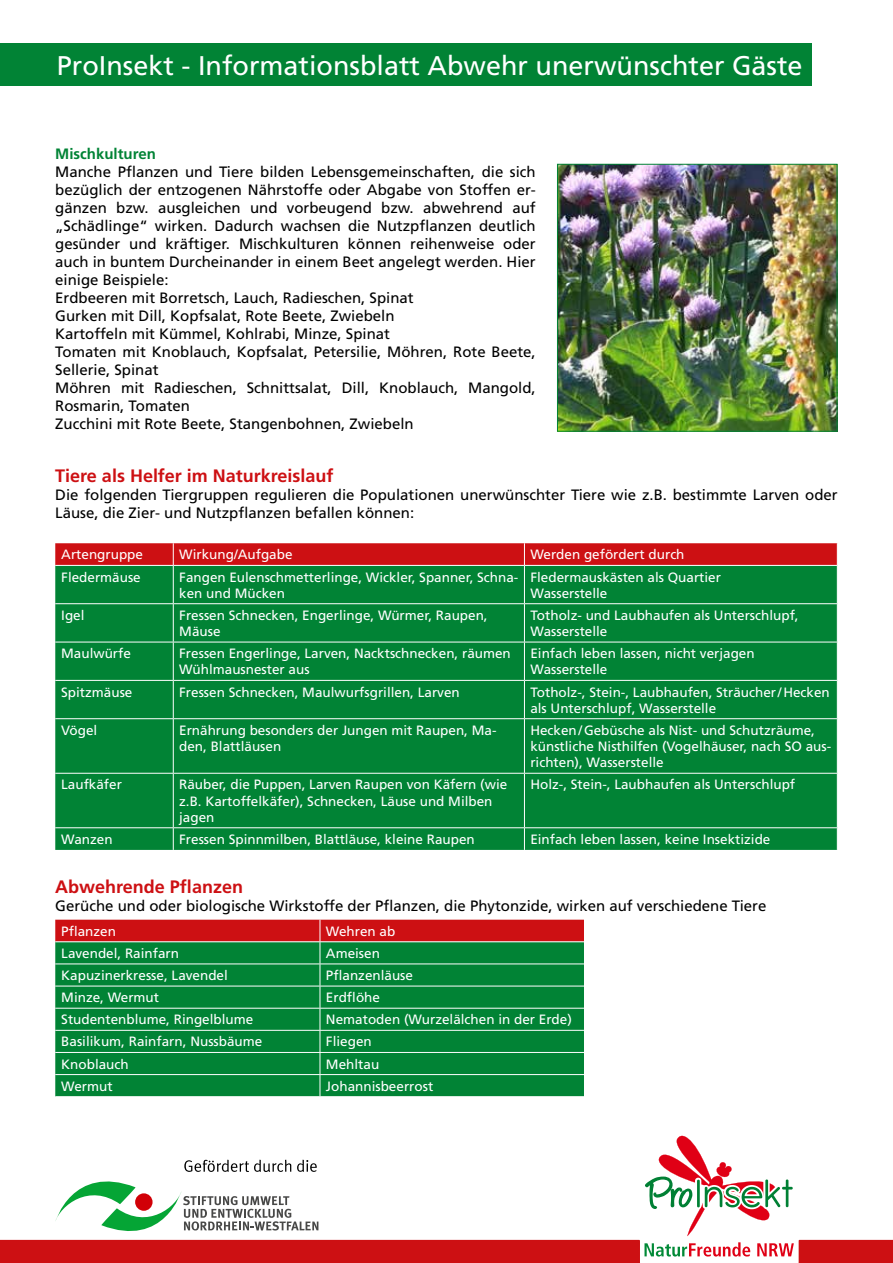
<style>
.page{position:relative;width:893px;height:1263px;background:#fff}
.page>*{position:absolute;margin:0;border:0;box-sizing:border-box;transform-origin:0 0}
.t1{font:27px "Frutiger LT Pro";color:#fff}
.t2{font:700 18px "Frutiger LT Pro";color:#cd1013}
.t3{font:15px/18px "Frutiger LT Pro";color:#000}
.t4{font:700 15px "Frutiger LT Pro";color:#018335}
.t5{font:13.5px/16.2px "Frutiger LT Pro";color:#fff}
</style>
<div class="page">
<svg style="left:0;top:1135px;width:893px;height:128px"></svg>
<div style="left:55px;top:566px;width:782px;height:284px;background:#018335"></div>
<svg style="left:837px;top:828px;width:1px;height:22px"></svg>
<svg style="left:55px;top:543px;width:783px;height:22px;background:#ce1417"></svg>
<hr style="left:173px;top:566px;width:1px;height:37px;background:#fff">
<hr style="left:524px;top:566px;width:1px;height:37px;background:#fff">
<hr style="left:55px;top:603px;width:118px;height:1px;background:#fff">
<hr style="left:173px;top:603px;width:351px;height:1px;background:#fff">
<hr style="left:173px;top:604px;width:1px;height:38px;background:#fff">
<hr style="left:524px;top:603px;width:314px;height:1px;background:#fff">
<hr style="left:524px;top:604px;width:1px;height:38px;background:#fff">
<hr style="left:55px;top:642px;width:118px;height:1px;background:#fff">
<hr style="left:173px;top:642px;width:351px;height:1px;background:#fff">
<hr style="left:173px;top:642px;width:1px;height:38px;background:#fff">
<hr style="left:524px;top:642px;width:314px;height:1px;background:#fff">
<hr style="left:524px;top:642px;width:1px;height:38px;background:#fff">
<hr style="left:55px;top:680px;width:118px;height:1px;background:#fff">
<hr style="left:173px;top:680px;width:351px;height:1px;background:#fff">
<hr style="left:173px;top:681px;width:1px;height:37px;background:#fff">
<hr style="left:524px;top:680px;width:314px;height:1px;background:#fff">
<hr style="left:524px;top:681px;width:1px;height:37px;background:#fff">
<hr style="left:55px;top:718px;width:118px;height:1px;background:#fff">
<hr style="left:173px;top:718px;width:351px;height:1px;background:#fff">
<hr style="left:173px;top:719px;width:1px;height:54px;background:#fff">
<hr style="left:524px;top:718px;width:314px;height:1px;background:#fff">
<hr style="left:524px;top:719px;width:1px;height:54px;background:#fff">
<hr style="left:55px;top:773px;width:118px;height:1px;background:#fff">
<hr style="left:173px;top:773px;width:351px;height:1px;background:#fff">
<hr style="left:173px;top:774px;width:1px;height:53px;background:#fff">
<hr style="left:524px;top:773px;width:314px;height:1px;background:#fff">
<hr style="left:524px;top:774px;width:1px;height:53px;background:#fff">
<hr style="left:55px;top:827px;width:118px;height:1px;background:#fff">
<hr style="left:173px;top:827px;width:351px;height:1px;background:#fff">
<svg style="left:173px;top:828px;width:1px;height:22px"></svg>
<hr style="left:524px;top:827px;width:314px;height:1px;background:#fff">
<svg style="left:524px;top:828px;width:1px;height:22px"></svg>
<svg style="left:55px;top:920px;width:529px;height:176px;background:#267b3b"></svg>
<img style="left:559px;top:166px;width:276px;height:264px">
<div style="left:557px;top:164px;width:280px;height:268px;border:1px solid #018335"></div>
<div style="left:0;top:43px;width:811px;height:43px;background:#018335"></div>
<h1 class="t1" style="left:57px;top:49px;width:747px">ProInsekt - Informationsblatt Abwehr unerwünschter Gäste</h1>
<p class="t4" style="left:55px;top:145px;width:102px">Mischkulturen</p>
<p class="t3" style="left:55px;top:163px;width:482px">Manche Pflanzen und Tiere bilden Lebensgemeinschaften, die sich bezüglich der entzogenen Nährstoffe oder Abgabe von Stoffen er&shy;gänzen bzw. ausgleichen und vorbeugend bzw. abwehrend auf „Schädlinge“ wirken. Dadurch wachsen die Nutzpflanzen deutlich gesünder und kräftiger. Mischkulturen können reihenweise oder auch in buntem Durcheinander in einem Beet angelegt werden. Hier einige Beispiele:<br>Erdbeeren mit Borretsch, Lauch, Radieschen, Spinat<br>Gurken mit Dill, Kopfsalat, Rote Beete, Zwiebeln<br>Kartoffeln mit Kümmel, Kohlrabi, Minze, Spinat<br>Tomaten mit Knoblauch, Kopfsalat, Petersilie, Möhren, Rote Beete, Sellerie, Spinat<br>Möhren mit Radieschen, Schnittsalat, Dill, Knoblauch, Mangold, Rosmarin, Tomaten<br>Zucchini mit Rote Beete, Stangenbohnen, Zwiebeln</p>
<h2 class="t2" style="left:55px;top:465px;width:280px">Tiere als Helfer im Naturkreislauf</h2>
<p class="t3" style="left:55px;top:486px;width:784px">Die folgenden Tiergruppen regulieren die Populationen unerwünschter Tiere wie z.B. bestimmte Larven oder<br>Läuse, die Zier- und Nutzpflanzen befallen können:</p>
<p class="t5" style="left:61px;top:547px;width:83px">Artengruppe</p>
<p class="t5" style="left:179px;top:547px;width:115px">Wirkung/Aufgabe</p>
<p class="t5" style="left:530px;top:547px;width:156px">Werden gefördert durch</p>
<p class="t5" style="left:61px;top:569px;width:81px">Fledermäuse</p>
<p class="t5" style="left:179px;top:569px;width:341px">Fangen Eulenschmetterlinge, Wickler, Spanner, Schna&shy;ken und Mücken</p>
<p class="t5" style="left:530px;top:569px;width:192px">Fledermauskästen als Quartier<br>Wasserstelle</p>
<p class="t5" style="left:61px;top:607px;width:25px">Igel</p>
<p class="t5" style="left:179px;top:607px;width:310px">Fressen Schnecken, Engerlinge, Würmer, Raupen,<br>Mäuse</p>
<p class="t5" style="left:530px;top:607px;width:270px">Totholz- und Laubhaufen als Unterschlupf,<br>Wasserstelle</p>
<p class="t5" style="left:61px;top:645px;width:71px">Maulwürfe</p>
<p class="t5" style="left:179px;top:645px;width:333px">Fressen Engerlinge, Larven, Nacktschnecken, räumen<br>Wühlmausnester aus</p>
<p class="t5" style="left:530px;top:645px;width:226px">Einfach leben lassen, nicht verjagen<br>Wasserstelle</p>
<p class="t5" style="left:61px;top:684px;width:73px">Spitzmäuse</p>
<p class="t5" style="left:179px;top:684px;width:282px">Fressen Schnecken, Maulwurfsgrillen, Larven</p>
<p class="t5" style="left:530px;top:684px;width:301px">Totholz-, Stein-, Laubhaufen, Sträucher/Hecken als Unterschlupf, Wasserstelle</p>
<p class="t5" style="left:61px;top:722px;width:38px">Vögel</p>
<p class="t5" style="left:179px;top:722px;width:319px">Ernährung besonders der Jungen mit Raupen, Ma&shy;den, Blattläusen</p>
<p class="t5" style="left:530px;top:722px;width:302px">Hecken/Gebüsche als Nist- und Schutzräume, künstliche Nisthilfen (Vogelhäuser, nach SO aus&shy;richten), Wasserstelle</p>
<p class="t5" style="left:61px;top:777px;width:62px">Laufkäfer</p>
<p class="t5" style="left:179px;top:777px;width:330px">Räuber, die Puppen, Larven Raupen von Käfern (wie z.B. Kartoffelkäfer), Schnecken, Läuse und Milben jagen</p>
<p class="t5" style="left:530px;top:777px;width:266px">Holz-, Stein-, Laubhaufen als Unterschlupf</p>
<p class="t5" style="left:61px;top:831px;width:53px">Wanzen</p>
<p class="t5" style="left:179px;top:831px;width:297px">Fressen Spinnmilben, Blattläuse, kleine Raupen</p>
<p class="t5" style="left:530px;top:831px;width:242px">Einfach leben lassen, keine Insektizide</p>
<h2 class="t2" style="left:55px;top:876px;width:189px">Abwehrende Pflanzen</h2>
<p class="t3" style="left:55px;top:897px;width:713px">Gerüche und oder biologische Wirkstoffe der Pflanzen, die Phytonzide, wirken auf verschiedene Tiere</p>
<p class="t5" style="left:61px;top:923px;width:56px">Pflanzen</p>
<p class="t5" style="left:326px;top:923px;width:71px">Wehren ab</p>
<p class="t5" style="left:61px;top:945px;width:119px">Lavendel, Rainfarn</p>
<p class="t5" style="left:326px;top:945px;width:56px">Ameisen</p>
<p class="t5" style="left:61px;top:967px;width:168px">Kapuzinerkresse, Lavendel</p>
<p class="t5" style="left:326px;top:967px;width:89px">Pflanzenläuse</p>
<p class="t5" style="left:61px;top:989px;width:99px">Minze, Wermut</p>
<p class="t5" style="left:326px;top:989px;width:56px">Erdflöhe</p>
<p class="t5" style="left:61px;top:1011px;width:194px">Studentenblume, Ringelblume</p>
<p class="t5" style="left:326px;top:1011px;width:247px">Nematoden (Wurzelälchen in der Erde)</p>
<p class="t5" style="left:61px;top:1034px;width:203px">Basilikum, Rainfarn, Nussbäume</p>
<p class="t5" style="left:326px;top:1034px;width:47px">Fliegen</p>
<p class="t5" style="left:61px;top:1056px;width:69px">Knoblauch</p>
<p class="t5" style="left:326px;top:1056px;width:55px">Mehltau</p>
<p class="t5" style="left:61px;top:1078px;width:53px">Wermut</p>
<p class="t5" style="left:326px;top:1078px;width:109px">Johannisbeerrost</p>
</div>
